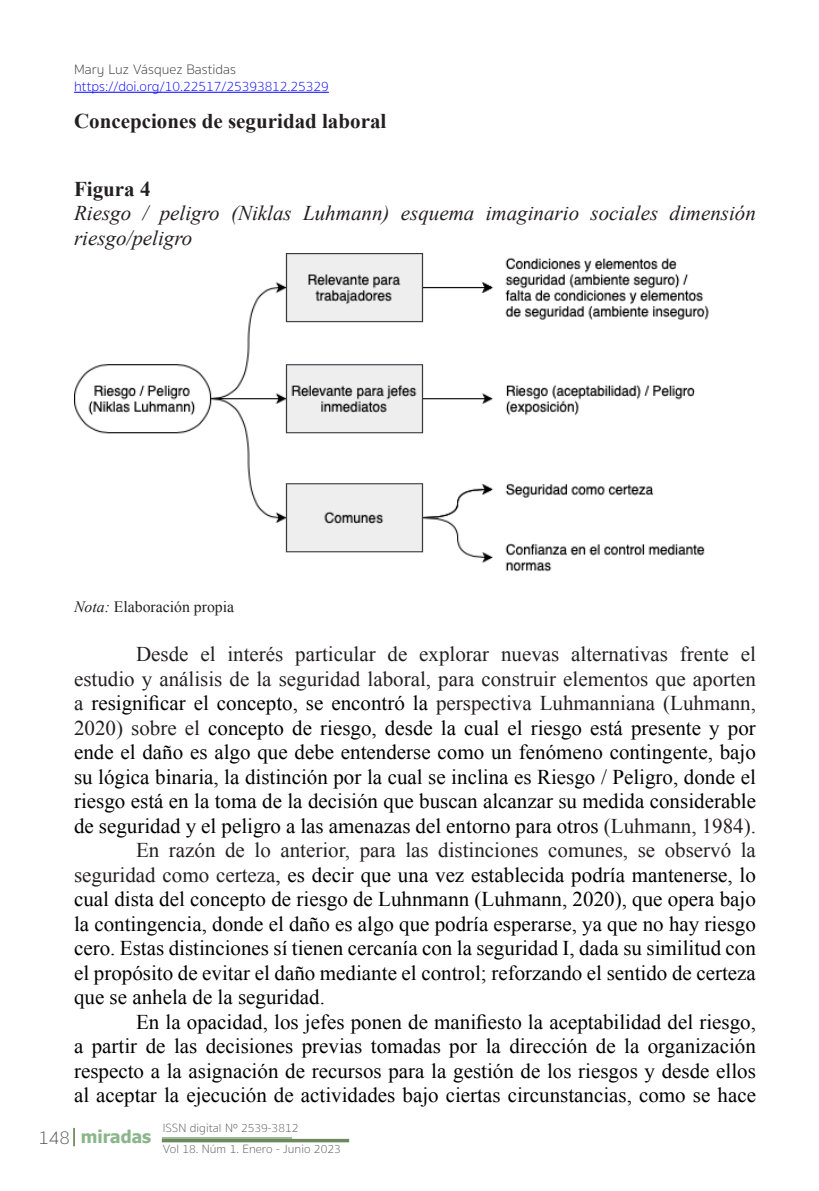
<style>
.page{position:relative;width:819px;height:1191px;background:#fff}
.page>*{position:absolute;margin:0;border:0;box-sizing:border-box;transform-origin:0 0}
.t1{font:21px/24.5px "Times New Roman";color:#000;text-align:justify}
.Heading_3{font:italic 21px/24.5px "Times New Roman";color:#231f20}
.Heading_3-2{font:700 21px "Times New Roman";color:#231f20}
.t2{font:100 19.25px "Sukhumvit Set";color:#57585a}
.t3{font:700 17.5px "Tahoma";color:#8bb58b}
.t4{font:15.75px "Times New Roman";color:#231f20}
.t5{font:100 14px "Sukhumvit Set";color:#00f}
.t6{font:100 14px "Sukhumvit Set";color:#333}
.t7{font:100 12.25px/21px "Sukhumvit Set";color:#57585a}
.s1{font-style:italic}
.s2{color:#231f20}
</style>
<div class="page">
<hr style="left:162px;top:1137px;width:130px;height:1px;background:#95b78a">
<svg style="left:162px;top:1138px;width:187px;height:4px"></svg>
<svg style="left:73px;top:1127px;width:2px;height:19px"></svg>
<img style="left:74px;top:254px;width:635px;height:318px">
<hr style="left:74px;top:92px;width:255px;height:1px;background:#00f">
<p class="t6" style="left:74px;top:60px;width:164px">Mary Luz Vásquez Bastidas</p>
<p class="t5" style="left:74px;top:77px;width:256px">https://doi.org/10.22517/25393812.25329</p>
<p class="Heading_3-2" style="left:74px;top:107px;width:314px">Concepciones de seguridad laboral</p>
<p class="Heading_3-2" style="left:74px;top:174px;width:78px">Figura 4</p>
<p class="Heading_3" style="left:74px;top:200px;width:683px">Riesgo / peligro (Niklas Luhmann) esquema imaginario sociales dimensión riesgo/peligro</p>
<p class="t4" style="left:74px;top:596px;width:162px"><span class="s1">Nota:</span> Elaboración propia</p>
<p class="t1" style="left:74px;top:641px;width:683px;text-indent:62px"><span class="s2">Desde el interés particular de explorar nuevas alternativas frente el estudio y análisis de la seguridad laboral, para construir elementos que aporten a</span> resignificar el concepto, se encontró la <span class="s2">perspectiva Luhmanniana (Luhmann, 2020) sobre el</span> concepto de riesgo, desde la cual el riesgo está presente y por ende el daño es algo que debe entenderse como un fenómeno contingente, bajo su lógica binaria, la distinción por la cual se inclina es Riesgo / Peligro, donde el riesgo está en la toma de la decisión que buscan alcanzar su medida considerable de seguridad y el peligro a las amenazas del entorno para otros <span class="s2">(Luhmann, 1984).</span></p>
<p class="t1" style="left:74px;top:837px;width:683px;text-indent:62px"><span class="s2">En razón de lo anterior, para las distinciones comunes, se observó la seguridad como certeza</span>, es decir que una vez establecida podría mantenerse, lo cual dista del concepto de riesgo de Luhnmann (Luhmann, 2020), que opera bajo la contingencia, donde el daño es algo que podría esperarse, ya que no hay riesgo cero. Estas distinciones sí tienen cercanía con la seguridad I, dada su similitud con el propósito de evitar el daño mediante el control; reforzando el sentido de certeza que se anhela de la seguridad.</p>
<p class="t1" style="left:74px;top:1009px;width:683px;text-indent:62px">En la opacidad, los jefes ponen de manifiesto la aceptabilidad del riesgo, a partir de las decisiones previas tomadas por la dirección de la organización respecto a la asignación de recursos para la gestión de los riesgos y desde ellos al aceptar la ejecución de actividades bajo ciertas circunstancias, como se hace</p>
<p class="t2" style="left:38px;top:1124px;width:33px">148</p>
<p class="t3" style="left:81px;top:1123px;width:72px">miradas</p>
<p class="t7" style="left:163px;top:1117px;width:179px">ISSN digital Nº 2539-3812<br>Vol 18. Núm 1. Enero - Junio 2023</p>
</div>
